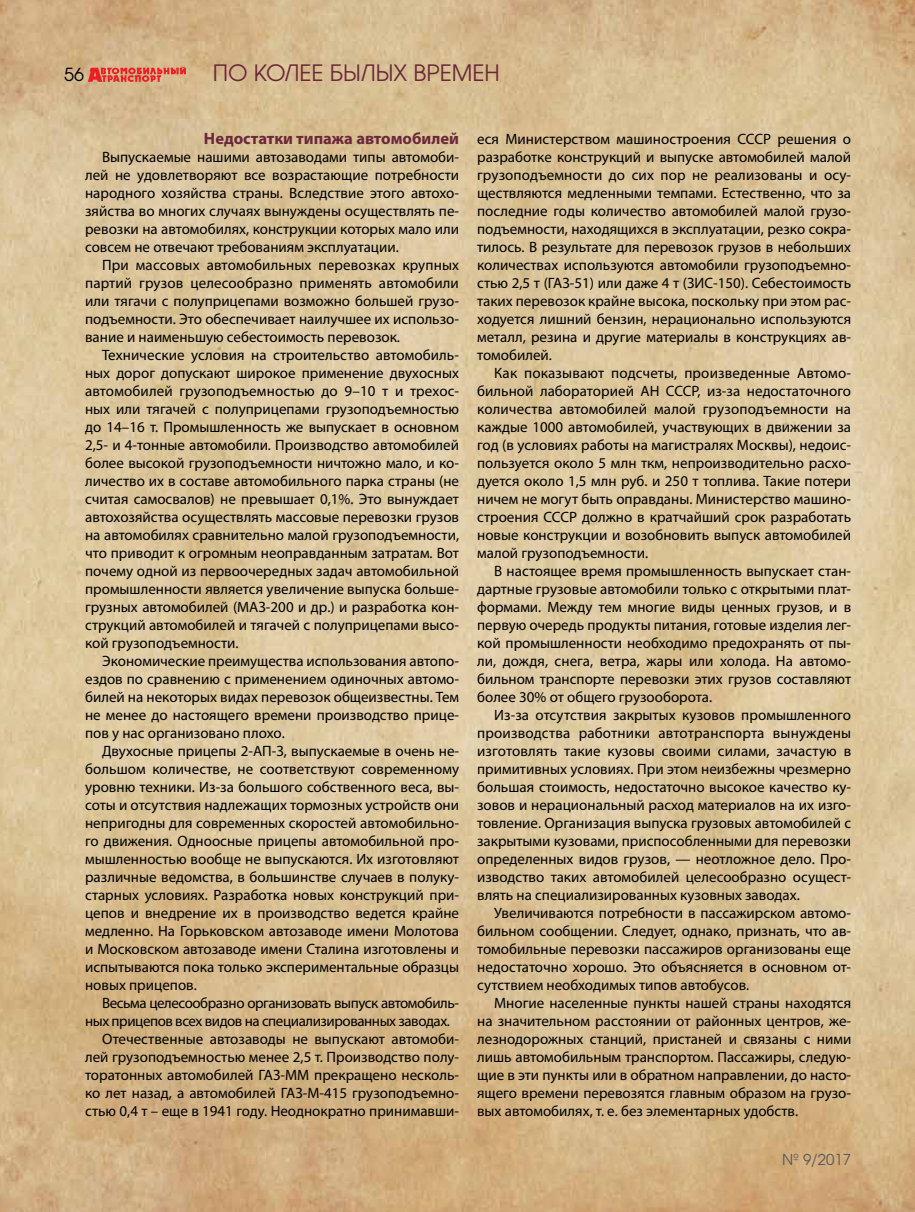
<style>
.page{position:relative;width:915px;height:1212px;background:#fff}
.page>*{position:absolute;margin:0;border:0;box-sizing:border-box;transform-origin:0 0}
.t1{font:22.5px "AG Avalanche C";color:#6a283a}
.t2{font:18px "AG Avalanche C";color:#000}
.t3{font:700 16.5px "Myriad Pro";color:#6a283a}
.t4{font:15px/18px "Myriad Pro";color:#000;text-align:justify}
.t5{font:15px "Myriad Pro";letter-spacing:-.03em;color:#000}
.t6{font:15px "AG Avalanche C";color:#58595b}
</style>
<div class="page">
<img style="left:0;top:0;width:914px;height:1212px">
<svg style="left:88px;top:66px;width:98px;height:16px;background:#df705c"></svg>
<p class="t2" style="left:64px;top:63px;width:21px">56</p>
<h1 class="t1" style="left:213px;top:59px;width:288px">ПО КОЛЕЕ БЫЛЫХ ВРЕМЕН</h1>
<p class="t3" style="left:204px;top:128px;width:256px">Недостатки типажа автомобилей</p>
<p class="t4" style="left:85px;top:148px;width:375px;text-indent:17px">Выпускаемые нашими автозаводами типы автомоби&shy;лей не удовлетворяют все возрастающие потребности народного хозяйства страны. Вследствие этого автохо&shy;зяйства во многих случаях вынуждены осуществлять пе&shy;ревозки на автомобилях, конструкции которых мало или совсем не отвечают требованиям эксплуатации.</p>
<p class="t4" style="left:85px;top:256px;width:375px;text-indent:17px">При массовых автомобильных перевозках крупных партий грузов целесообразно применять автомобили или тягачи с полуприцепами возможно большей грузо&shy;подъемности. Это обеспечивает наилучшее их использо&shy;вание и наименьшую себестоимость перевозок.</p>
<p class="t4" style="left:85px;top:346px;width:375px;text-indent:17px">Технические условия на строительство автомобиль&shy;ных дорог допускают широкое применение двухосных автомобилей грузоподъемностью до 9–10 т и трехос&shy;ных или тягачей с полуприцепами грузоподъемностью до 14–16 т. Промышленность же выпускает в основном 2,5- и 4-тонные автомобили. Производство автомобилей более высокой грузоподъемности ничтожно мало, и ко&shy;личество их в составе автомобильного парка страны (не считая самосвалов) не превышает 0,1%. Это вынуждает автохозяйства осуществлять массовые перевозки грузов на автомобилях сравнительно малой грузоподъемности, что приводит к огромным неоправданным затратам. Вот почему одной из первоочередных задач автомобильной промышленности является увеличение выпуска больше&shy;грузных автомобилей (МАЗ-200 и др.) и разработка кон&shy;струкций автомобилей и тягачей с полуприцепами высо&shy;кой грузоподъемности.</p>
<p class="t4" style="left:85px;top:652px;width:375px;text-indent:17px">Экономические преимущества использования автопо&shy;ездов по сравнению с применением одиночных автомо&shy;билей на некоторых видах перевозок общеизвестны. Тем не менее до настоящего времени производство прице&shy;пов у нас организовано плохо.</p>
<p class="t4" style="left:85px;top:742px;width:375px;text-indent:17px">Двухосные прицепы 2-АП-З, выпускаемые в очень не&shy;большом количестве, не соответствуют современному уровню техники. Из-за большого собственного веса, вы&shy;соты и отсутствия надлежащих тормозных устройств они непригодны для современных скоростей автомобильно&shy;го движения. Одноосные прицепы автомобильной про&shy;мышленностью вообще не выпускаются. Их изготовляют различные ведомства, в большинстве случаев в полуку&shy;старных условиях. Разработка новых конструкций при&shy;цепов и внедрение их в производство ведется крайне медленно. На Горьковском автозаводе имени Молотова и Московском автозаводе имени Сталина изготовлены и испытываются пока только экспериментальные образцы новых прицепов.</p>
<p class="t5" style="left:102px;top:994px;width:358px">Весьма целесообразно организовать выпуск автомобиль-</p>
<p class="t5" style="left:85px;top:1012px;width:366px">ных прицепов всех видов на специализированных заводах.</p>
<p class="t4" style="left:102px;top:1030px;width:358px">Отечественные автозаводы не выпускают автомоби-</p>
<p class="t4" style="left:85px;top:1048px;width:375px">лей грузоподъемностью менее 2,5 т. Производство полу-</p>
<p class="t4" style="left:85px;top:1066px;width:375px">торатонных автомобилей ГАЗ-MM прекращено несколь-</p>
<p class="t4" style="left:85px;top:1084px;width:375px">ко лет назад, а автомобилей ГАЗ-М-415 грузоподъемно-</p>
<p class="t4" style="left:85px;top:1102px;width:375px">стью 0,4 т – еще в 1941 году. Неоднократно принимавши-</p>
<p class="t4" style="left:477px;top:130px;width:375px">еся Министерством машиностроения СССР решения о разработке конструкций и выпуске автомобилей малой грузоподъемности до сих пор не реализованы и осу&shy;ществляются медленными темпами. Естественно, что за последние годы количество автомобилей малой грузо&shy;подъемности, находящихся в эксплуатации, резко сокра&shy;тилось. В результате для перевозок грузов в небольших количествах используются автомобили грузоподъемно&shy;стью 2,5 т (ГАЗ-51) или даже 4 т (ЗИС-150). Себестоимость таких перевозок крайне высока, поскольку при этом рас&shy;ходуется лишний бензин, нерационально используются металл, резина и другие материалы в конструкциях ав&shy;томобилей.</p>
<p class="t4" style="left:477px;top:364px;width:375px;text-indent:17px">Как показывают подсчеты, произведенные Автомо&shy;бильной лабораторией АН СССР, из-за недостаточного количества автомобилей малой грузоподъемности на каждые 1000 автомобилей, участвующих в движении за год (в условиях работы на магистралях Москвы), недоис&shy;пользуется около 5 млн ткм, непроизводительно расхо&shy;дуется около 1,5 млн руб. и 250 т топлива. Такие потери ничем не могут быть оправданы. Министерство машино&shy;строения СССР должно в кратчайший срок разработать новые конструкции и возобновить выпуск автомобилей малой грузоподъемности.</p>
<p class="t4" style="left:477px;top:562px;width:375px;text-indent:17px">В настоящее время промышленность выпускает стан&shy;дартные грузовые автомобили только с открытыми плат&shy;формами. Между тем многие виды ценных грузов, и в первую очередь продукты питания, готовые изделия лег&shy;кой промышленности необходимо предохранять от пы&shy;ли, дождя, снега, ветра, жары или холода. На автомо&shy;бильном транспорте перевозки этих грузов составляют более 30% от общего грузооборота.</p>
<p class="t4" style="left:477px;top:706px;width:375px;text-indent:17px">Из-за отсутствия закрытых кузовов промышленного производства работники автотранспорта вынуждены изготовлять такие кузовы своими силами, зачастую в примитивных условиях. При этом неизбежны чрезмерно большая стоимость, недостаточно высокое качество ку&shy;зовов и нерациональный расход материалов на их изго&shy;товление. Организация выпуска грузовых автомобилей с закрытыми кузовами, приспособленными для перевозки определенных видов грузов, — неотложное дело. Про&shy;изводство таких автомобилей целесообразно осущест&shy;влять на специализированных кузовных заводах.</p>
<p class="t4" style="left:477px;top:904px;width:375px;text-indent:17px">Увеличиваются потребности в пассажирском автомо&shy;бильном сообщении. Следует, однако, признать, что ав&shy;томобильные перевозки пассажиров организованы еще недостаточно хорошо. Это объясняется в основном от&shy;сутствием необходимых типов автобусов.</p>
<p class="t4" style="left:477px;top:994px;width:375px;text-indent:17px">Многие населенные пункты нашей страны находятся на значительном расстоянии от районных центров, же&shy;лезнодорожных станций, пристаней и связаны с ними лишь автомобильным транспортом. Пассажиры, следую&shy;щие в эти пункты или в обратном направлении, до насто&shy;ящего времени перевозятся главным образом на грузо&shy;вых автомобилях, т. е. без элементарных удобств.</p>
<p class="t6" style="left:781px;top:1150px;width:70px">№ 9/2017</p>
</div>
